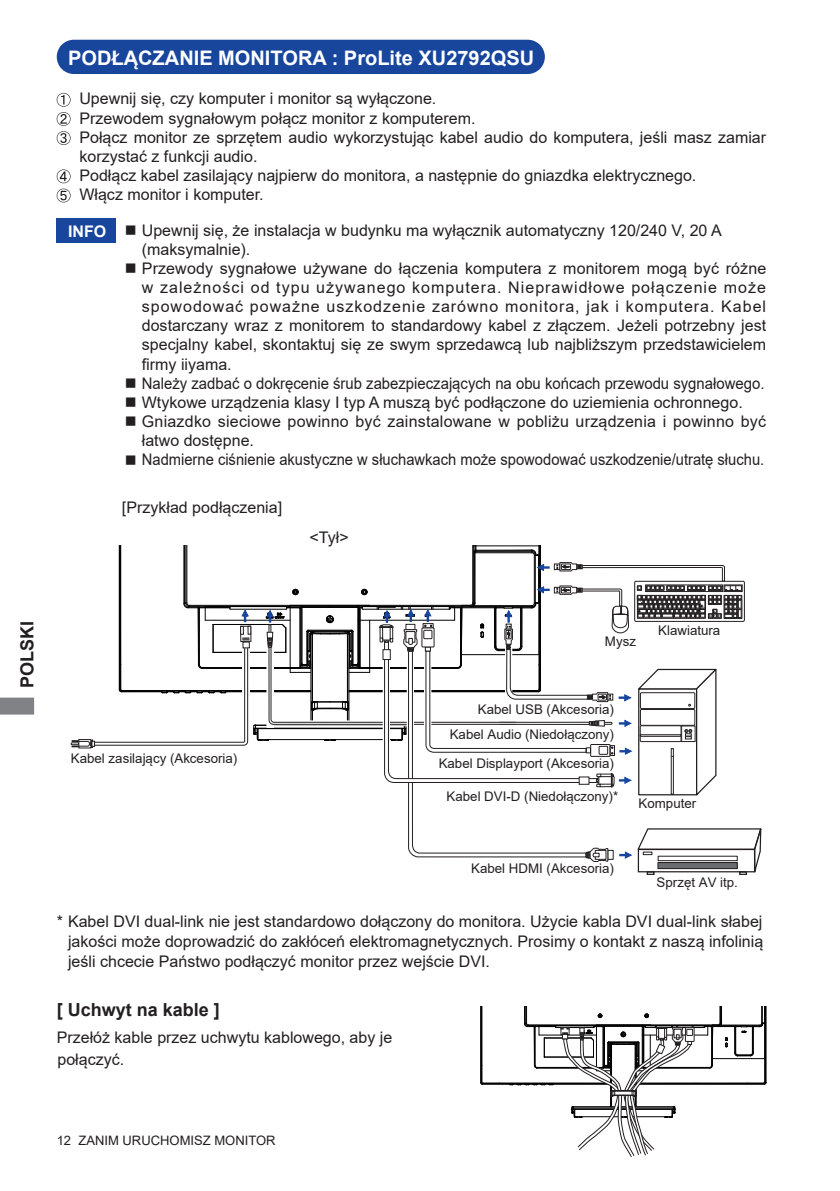
<style>
.page{position:relative;width:840px;height:1191px;background:#fff}
.page>*{position:absolute;margin:0;border:0;box-sizing:border-box;transform-origin:0 0}
.t1{font:700 20px "Arial";color:#fff}
.t2{font:700 18px "Arial";color:#231f20}
.t3{font:16px/19.2px "Arial";color:#231f20}
.t4{font:16px "Arial";color:#231f20;scale:.92 1}
.t5{font:16px "Arial";color:#231f20;scale:.93 1}
.t6{font:13.2px/24.6px "Arial";color:#231f20;text-align:right}
.t7{font:13px "Arial";color:#231f20}
.s1{font-weight:700;color:#fff}
</style>
<div class="page">
<svg style="left:0;top:697px;width:34px;height:17px"></svg>
<div style="left:58px;top:41px;width:485px;height:32px;background:#18469d;border-radius:16px"></div>
<div style="left:57px;top:40px;width:487px;height:34px;border:2px solid #18469d;border-radius:16px"></div>
<svg style="left:57px;top:93px;width:13px;height:52px"></svg>
<svg style="left:57px;top:169px;width:13px;height:14px"></svg>
<svg style="left:57px;top:189px;width:13px;height:13px"></svg>
<div style="left:57px;top:218px;width:59px;height:25px;background:#18469d"></div>
<svg style="left:70px;top:546px;width:691px;height:329px"></svg>
<svg style="left:480px;top:1007px;width:286px;height:150px"></svg>
<p class="t1" style="left:68px;top:43px;width:467px">PODŁĄCZANIE MONITORA : ProLite XU2792QSU</p>
<p class="t3" style="left:79px;top:89px;width:688px">Upewnij się, czy komputer i monitor są wyłączone.<br>Przewodem sygnałowym połącz monitor z komputerem.<br>Połącz monitor ze sprzętem audio wykorzystując kabel audio do komputera, jeśli masz zamiar korzystać z funkcji audio.<br>Podłącz kabel zasilający najpierw do monitora, a następnie do gniazdka elektrycznego.<br>Włącz monitor i komputer.</p>
<p class="t3" style="left:142px;top:220px;width:581px;text-indent:-74px"><span class="s1">INFO</span> ■ Upewnij się, że instalacja w budynku ma wyłącznik automatyczny 120/240 V, 20 A (maksymalnie).</p>
<p class="t3" style="left:142px;top:258px;width:625px;text-align:justify;text-indent:-17px">■ Przewody sygnałowe używane do łączenia komputera z monitorem mogą być różne w zależności od typu używanego komputera. Nieprawidłowe połączenie może spowodować poważne uszkodzenie zarówno monitora, jak i komputera. Kabel dostarczany wraz z monitorem to standardowy kabel z złączem. Jeżeli potrzebny jest specjalny kabel, skontaktuj się ze swym sprzedawcą lub najbliższym przedstawicielem firmy iiyama.</p>
<p class="t5" style="left:125px;top:372px;width:689px">■ Należy zadbać o dokręcenie śrub zabezpieczających na obu końcach przewodu sygnałowego.</p>
<p class="t3" style="left:125px;top:392px;width:619px">■ Wtykowe urządzenia klasy I typ A muszą być podłączone do uziemienia ochronnego.</p>
<p class="t3" style="left:142px;top:412px;width:625px;text-indent:-17px">■ Gniazdko sieciowe powinno być zainstalowane w pobliżu urządzenia i powinno być łatwo dostępne.</p>
<p class="t4" style="left:125px;top:449px;width:696px">■ Nadmierne ciśnienie akustyczne w słuchawkach może spowodować uszkodzenie/utratę słuchu.</p>
<p class="t3" style="left:122px;top:497px;width:162px">[Przykład podłączenia]</p>
<p class="t3" style="left:309px;top:527px;width:41px">&lt;Tył&gt;</p>
<p class="t2" style="left:14px;top:688px;width:69px;rotate:-90deg">POLSKI</p>
<p class="t6" style="left:71px;top:746px;width:168px">Kabel zasilający (Akcesoria)</p>
<p class="t6" style="left:604px;top:629px;width:33px">Mysz</p>
<p class="t6" style="left:449px;top:697px;width:166px">Kabel USB (Akcesoria)<br>Kabel Audio (Niedołączony)</p>
<p class="t6" style="left:438px;top:751px;width:177px">Kabel Displayport (Akcesoria)</p>
<p class="t6" style="left:657px;top:618px;width:64px">Klawiatura</p>
<p class="t6" style="left:446px;top:784px;width:173px">Kabel DVI-D (Niedołączony)*</p>
<p class="t6" style="left:471px;top:856px;width:144px">Kabel HDMI (Akcesoria)</p>
<p class="t6" style="left:638px;top:791px;width:59px">Komputer</p>
<p class="t6" style="left:656px;top:870px;width:83px">Sprzęt AV itp.</p>
<p class="t3" style="left:68px;top:911px;width:696px;line-height:19.8px;text-align:justify;text-indent:-11px">* Kabel DVI dual-link nie jest standardowo dołączony do monitora. Użycie kabla DVI dual-link słabej jakości może doprowadzić do zakłóceń elektromagnetycznych. Prosimy o kontakt z naszą infolinią jeśli chcecie Państwo podłączyć monitor przez wejście DVI.</p>
<p class="t2" style="left:57px;top:996px;width:165px">[ Uchwyt na kable ]</p>
<p class="t3" style="left:57px;top:1025px;width:337px;line-height:22.6px">Przełóż kable przez uchwytu kablowego, aby je połączyć.</p>
<p class="t7" style="left:57px;top:1131px;width:220px">12 ZANIM URUCHOMISZ MONITOR</p>
</div>
